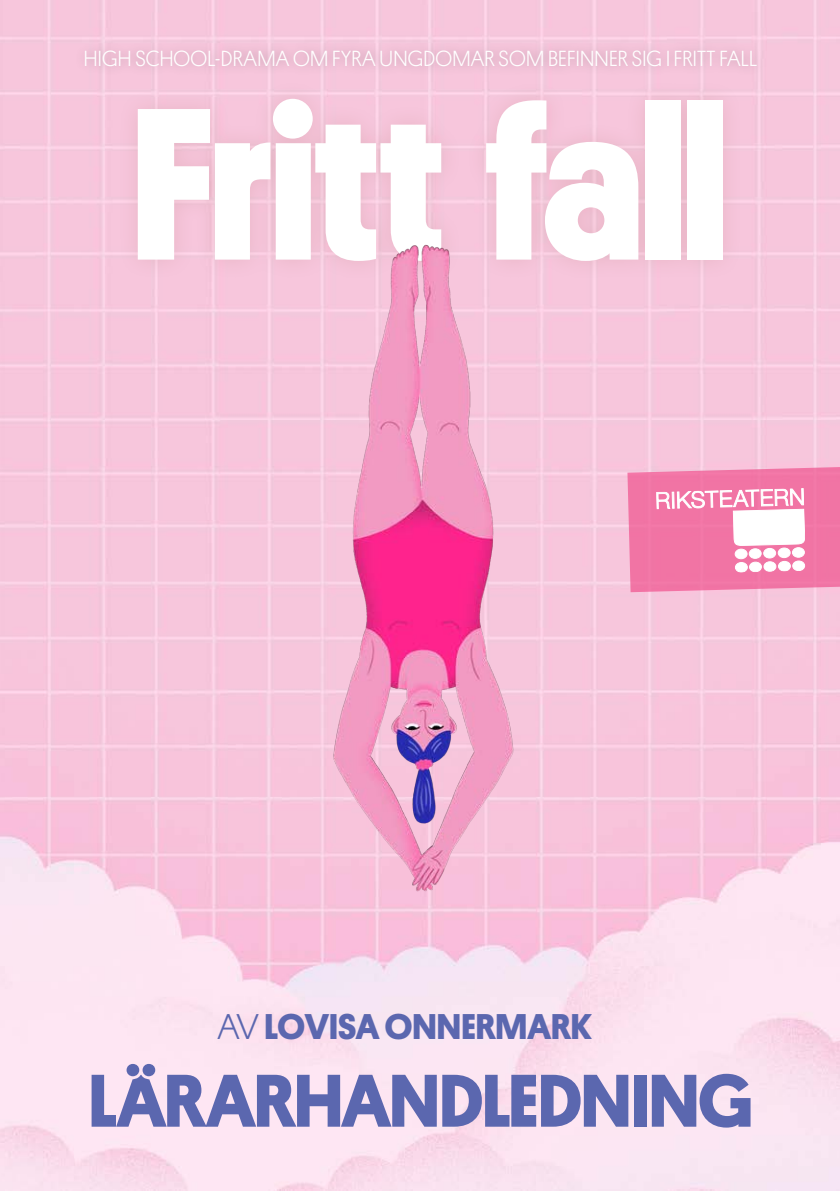
<style>
.page{position:relative;width:840px;height:1191px;background:#fff}
.page>*{position:absolute;margin:0;border:0;box-sizing:border-box;transform-origin:0 0}
.TITEL_platform{font:700 217.6px "Stage Sans";letter-spacing:-.03em;color:#fff}
.Rubrik{font:700 75px "Stage Sans";letter-spacing:-.015em;color:#5b67af}
.t1{font:700 36px "Stage Sans";color:#5b67af}
.upphov_platform{font:300 22px "Stage Sans";letter-spacing:.01em;color:#fff}
.s1{font-weight:300}
</style>
<div class="page">
<img style="left:0;top:0;width:839px;height:222px">
<div style="left:74px;top:40px;width:691px;height:37px;background:#f0c2d7"></div>
<div style="left:117px;top:79px;width:625px;height:203px;background:#efbfd1"></div>
<img style="left:0;top:222px;width:839px;height:969px">
<p class="upphov_platform" style="left:84px;top:43px;width:674px">HIGH SCHOOL-DRAMA OM FYRA UNGDOMAR SOM BEFINNER SIG I FRITT FALL</p>
<p class="TITEL_platform" style="left:129px;top:25px;width:601px">Fritt fall</p>
<p class="t1" style="left:217px;top:1000px;width:375px"><span class="s1">AV</span> LOVISA ONNERMARK</p>
<p class="Rubrik" style="left:88px;top:1045px;width:666px">LÄRARHANDLEDNING</p>
</div>
